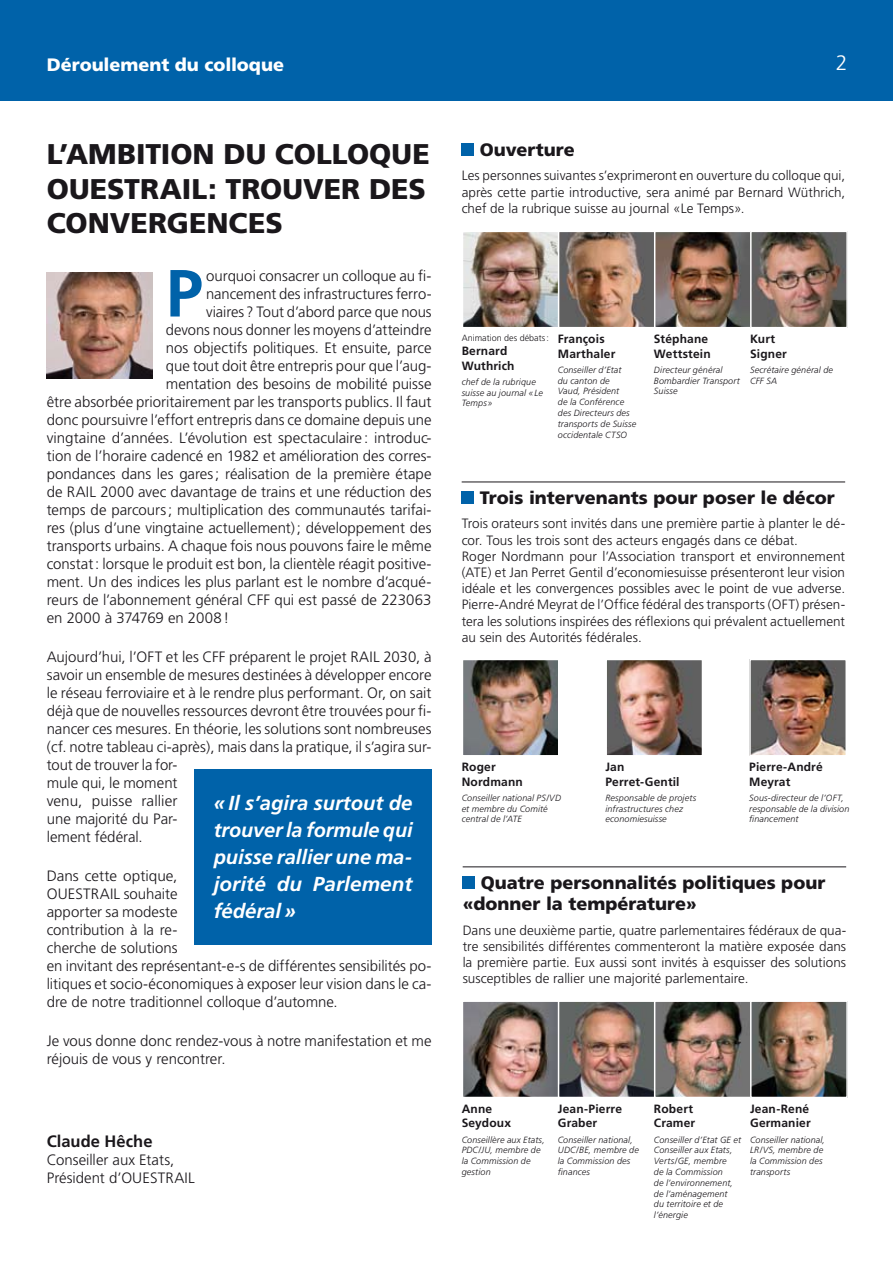
<style>
.page{position:relative;width:893px;height:1263px;background:#fff}
.page>*{position:absolute;margin:0;border:0;box-sizing:border-box;transform-origin:0 0}
.t1{font:700 66.6px "Frutiger";color:#0062a9}
.t2{font:900 28.5px/34.2px "Frutiger";color:#1a171b}
.t3{font:300 21px "Frutiger";color:#fff}
.t4{font:italic 700 20.25px/27px "Frutiger";color:#fff;text-align:justify}
.t5{font:900 18px/21.6px "Frutiger";color:#1a171b}
.t6{font:900 18px "Frutiger";color:#fff}
.t7{font:700 16.5px "Frutiger";letter-spacing:.005em;color:#1a171b}
.t8{font:300 15px/18px "Frutiger";color:#1a171b}
.t9{font:300 13.5px/16.2px "Frutiger";letter-spacing:.005em;color:#1a171b;text-align:justify}
.t10{font:700 12px/14.4px "Frutiger";letter-spacing:.015em;color:#1a171b}
.t11{font:italic 300 9px/10.8px "Frutiger";letter-spacing:.015em;color:#1a171b}
.t12{font:300 9px "Frutiger";color:#1a171b}
</style>
<div class="page">
<div style="left:0;top:0;width:893px;height:101px;background:#0062a9"></div>
<div style="left:462px;top:143px;width:12px;height:13px;background:#0062a9"></div>
<img style="left:465px;top:234px;width:380px;height:91px">
<div style="left:462px;top:231px;width:97px;height:97px;border:2px solid #fff"></div>
<div style="left:558px;top:231px;width:98px;height:97px;border:2px solid #fff"></div>
<div style="left:654px;top:231px;width:98px;height:97px;border:2px solid #fff"></div>
<div style="left:750px;top:231px;width:98px;height:97px;border:2px solid #fff"></div>
<hr style="left:462px;top:482px;width:383px;height:1px;background:#1a171b">
<div style="left:462px;top:491px;width:12px;height:13px;background:#0062a9"></div>
<img style="left:465px;top:662px;width:91px;height:91px">
<div style="left:462px;top:659px;width:97px;height:97px;border:2px solid #fff"></div>
<img style="left:608px;top:662px;width:92px;height:91px">
<div style="left:605px;top:659px;width:98px;height:97px;border:2px solid #fff"></div>
<img style="left:752px;top:662px;width:92px;height:91px">
<div style="left:749px;top:659px;width:98px;height:97px;border:2px solid #fff"></div>
<hr style="left:463px;top:866px;width:383px;height:1px;background:#1a171b">
<div style="left:463px;top:876px;width:12px;height:12px;background:#0062a9"></div>
<img style="left:465px;top:1003px;width:380px;height:92px">
<div style="left:462px;top:1000px;width:97px;height:98px;border:2px solid #fff"></div>
<div style="left:558px;top:1000px;width:98px;height:98px;border:2px solid #fff"></div>
<div style="left:654px;top:1000px;width:98px;height:98px;border:2px solid #fff"></div>
<div style="left:750px;top:1000px;width:98px;height:98px;border:2px solid #fff"></div>
<div style="left:195px;top:769px;width:237px;height:175px;background:#0062a9"></div>
<img style="left:47px;top:272px;width:106px;height:106px">
<p class="t6" style="left:47px;top:53px;width:239px">Déroulement du colloque</p>
<h2 class="t2" style="left:47px;top:137px;width:385px;text-indent:146px">n du colloque<br>OUESTRAIL : tro</h2>
<h2 class="t2" style="left:47px;top:137px;width:104px">L’ambitio</h2>
<h2 class="t2" style="left:282px;top:171px;width:142px">uver des</h2>
<h2 class="t2" style="left:47px;top:206px;width:234px">convergences</h2>
<h1 class="t1" style="left:166px;top:254px;width:39px">P</h1>
<p class="t8" style="left:206px;top:267px;width:227px">ourquoi consacrer un colloque au fi-</p>
<p class="t8" style="left:206px;top:285px;width:227px">nancement des infrastructures ferro-</p>
<p class="t8" style="left:206px;top:303px;width:227px">viaires? Tout d’abord parce que nous</p>
<p class="t8" style="left:166px;top:321px;width:267px">devons nous donner les moyens d’atteindre</p>
<p class="t8" style="left:166px;top:339px;width:267px">nos objectifs politiques. Et ensuite, parce</p>
<p class="t8" style="left:166px;top:357px;width:267px">que tout doit être entrepris pour que l’aug-</p>
<p class="t8" style="left:166px;top:375px;width:267px">mentation des besoins de mobilité puisse</p>
<p class="t8" style="left:47px;top:393px;width:386px">être absorbée prioritairement par les transports publics. Il faut</p>
<p class="t8" style="left:47px;top:411px;width:386px">donc poursuivre l’effort entrepris dans ce domaine depuis une</p>
<p class="t8" style="left:47px;top:429px;width:386px">vingtaine d’années. L’évolution est spectaculaire : introduc-</p>
<p class="t8" style="left:47px;top:447px;width:386px">tion de l’horaire cadencé en 1982 et amélioration des corres-</p>
<p class="t8" style="left:47px;top:465px;width:386px">pondances dans les gares; réalisation de la première étape</p>
<p class="t8" style="left:47px;top:483px;width:386px">de RAIL 2000 avec davantage de trains et une réduction des</p>
<p class="t8" style="left:47px;top:501px;width:386px">temps de parcours; multiplication des communautés tarifai-</p>
<p class="t8" style="left:47px;top:519px;width:386px">res (plus d’une vingtaine actuellement); développement des</p>
<p class="t8" style="left:47px;top:537px;width:386px">transports urbains. A chaque fois nous pouvons faire le même</p>
<p class="t8" style="left:47px;top:555px;width:386px">constat: lorsque le produit est bon, la clientèle réagit positive-</p>
<p class="t8" style="left:47px;top:573px;width:386px">ment. Un des indices les plus parlant est le nombre d’acqué-</p>
<p class="t8" style="left:47px;top:591px;width:386px">reurs de l’abonnement général CFF qui est passé de 223063</p>
<p class="t8" style="left:47px;top:609px;width:184px">en 2000 à 374769 en 2008!</p>
<p class="t8" style="left:47px;top:648px;width:386px">Aujourd’hui, l’OFT et les CFF préparent le projet RAIL 2030, à savoir un ensemble de mesures destinées à développer encore le réseau ferroviaire et à le rendre plus performant. Or, on sait déjà que de nouvelles ressources devront être trouvées pour fi&shy;nancer ces mesures. En théorie, les solutions sont nombreuses (cf. notre tableau ci-après), mais dans la pratique, il s’agira sur&shy;tout de trouver la for-<br>mule qui, le moment<br>venu, puisse rallier<br>une majorité du Par-<br>lement fédéral.</p>
<p class="t8" style="left:47px;top:867px;width:386px">Dans cette optique,<br>OUESTRAIL souhaite<br>apporter sa modeste<br>contribution à la re-<br>cherche de solutions<br>en invitant des représentant-e-s de différentes sensibilités po&shy;litiques et socio-économiques à exposer leur vision dans le ca&shy;dre de notre traditionnel colloque d’automne.</p>
<p class="t8" style="left:47px;top:1032px;width:386px">Je vous donne donc rendez-vous à notre manifestation et me réjouis de vous y rencontrer.</p>
<h3 class="t4" style="left:214px;top:789px;width:200px">«Il s’agira surtout de trouver la formule qui puisse rallier une ma&shy;jorité du Parlement fédéral»</h3>
<p class="t7" style="left:47px;top:1131px;width:107px">Claude Hêche</p>
<p class="t8" style="left:47px;top:1150px;width:150px">Conseiller aux Etats,<br>Président d’OUESTRAIL</p>
<h3 class="t3" style="left:836px;top:51px;width:13px">2</h3>
<p class="t5" style="left:480px;top:139px;width:97px">Ouverture</p>
<p class="t9" style="left:462px;top:168px;width:385px">Les personnes suivantes s’exprimeront en ouverture du colloque qui, après cette partie introductive, sera animé par Bernard Wüthrich, chef de la rubrique suisse au journal «Le Temps».</p>
<p class="t12" style="left:462px;top:333px;width:89px">Animation des débats:</p>
<p class="t10" style="left:462px;top:344px;width:54px">Bernard<br>Wuthrich</p>
<p class="t11" style="left:462px;top:376px;width:83px">chef de la rubrique suisse au journal « Le<br>Temps »</p>
<p class="t10" style="left:558px;top:332px;width:59px">François<br>Marthaler</p>
<p class="t11" style="left:558px;top:364px;width:80px">Conseiller d’Etat<br>du canton de<br>Vaud, Président<br>de la Conférence des Directeurs des transports de Suisse occidentale CTSO</p>
<p class="t10" style="left:654px;top:332px;width:58px">Stéphane<br>Wettstein</p>
<p class="t11" style="left:654px;top:364px;width:87px">Directeur général<br>Bombardier Transport<br>Suisse</p>
<p class="t10" style="left:750px;top:332px;width:38px">Kurt<br>Signer</p>
<p class="t11" style="left:750px;top:364px;width:84px">Secrétaire général de<br>CFF SA</p>
<p class="t5" style="left:480px;top:486px;width:357px">Trois intervenants pour poser le décor</p>
<p class="t9" style="left:462px;top:516px;width:385px;text-align:left">Trois orateurs sont invités dans une première partie à planter le dé&shy;cor. Tous les trois sont des acteurs engagés dans ce débat.<br>Roger Nordmann pour l’Association transport et environnement (ATE) et Jan Perret Gentil d’economiesuisse présenteront leur vision idéale et les convergences possibles avec le point de vue adverse.<br>Pierre-André Meyrat de l’Office fédéral des transports (OFT) présen&shy;tera les solutions inspirées des réflexions qui prévalent actuellement au sein des Autorités fédérales.</p>
<p class="t10" style="left:462px;top:760px;width:63px">Roger<br>Nordmann</p>
<p class="t11" style="left:462px;top:792px;width:101px">Conseiller national PS/VD et membre du Comité central de l’ATE</p>
<p class="t10" style="left:605px;top:760px;width:76px">Jan<br>Perret-Gentil</p>
<p class="t11" style="left:605px;top:792px;width:92px">Responsable de projets infrastructures chez economiesuisse</p>
<p class="t10" style="left:749px;top:760px;width:75px">Pierre-André<br>Meyrat</p>
<p class="t11" style="left:749px;top:792px;width:102px">Sous-directeur de l’OFT, responsable de la division financement</p>
<p class="t5" style="left:463px;top:871px;width:364px;text-indent:18px">Quatre personnalités politiques pour «donner la température»</p>
<p class="t9" style="left:463px;top:922px;width:385px">Dans une deuxième partie, quatre parlementaires fédéraux de qua&shy;tre sensibilités différentes commenteront la matière exposée dans la première partie. Eux aussi sont invités à esquisser des solutions susceptibles de rallier une majorité parlementaire.</p>
<p class="t10" style="left:462px;top:1102px;width:51px">Anne<br>Seydoux</p>
<p class="t11" style="left:462px;top:1134px;width:85px">Conseillère aux Etats,<br>PDC/JU, membre de la Commission de gestion</p>
<p class="t10" style="left:558px;top:1102px;width:66px">Jean-Pierre<br>Graber</p>
<p class="t11" style="left:558px;top:1134px;width:83px">Conseiller national,<br>UDC/BE, membre de la Commission des finances</p>
<p class="t10" style="left:654px;top:1102px;width:43px">Robert<br>Cramer</p>
<p class="t11" style="left:654px;top:1134px;width:89px">Conseiller d’Etat GE et<br>Conseiller aux Etats,<br>Verts/GE, membre<br>de la Commission<br>de l’environnement, de l’aménagement<br>du territoire et de l’énergie</p>
<p class="t10" style="left:750px;top:1102px;width:62px">Jean-René<br>Germanier</p>
<p class="t11" style="left:750px;top:1134px;width:77px">Conseiller national,<br>LR/VS, membre de la Commission des transports</p>
</div>
